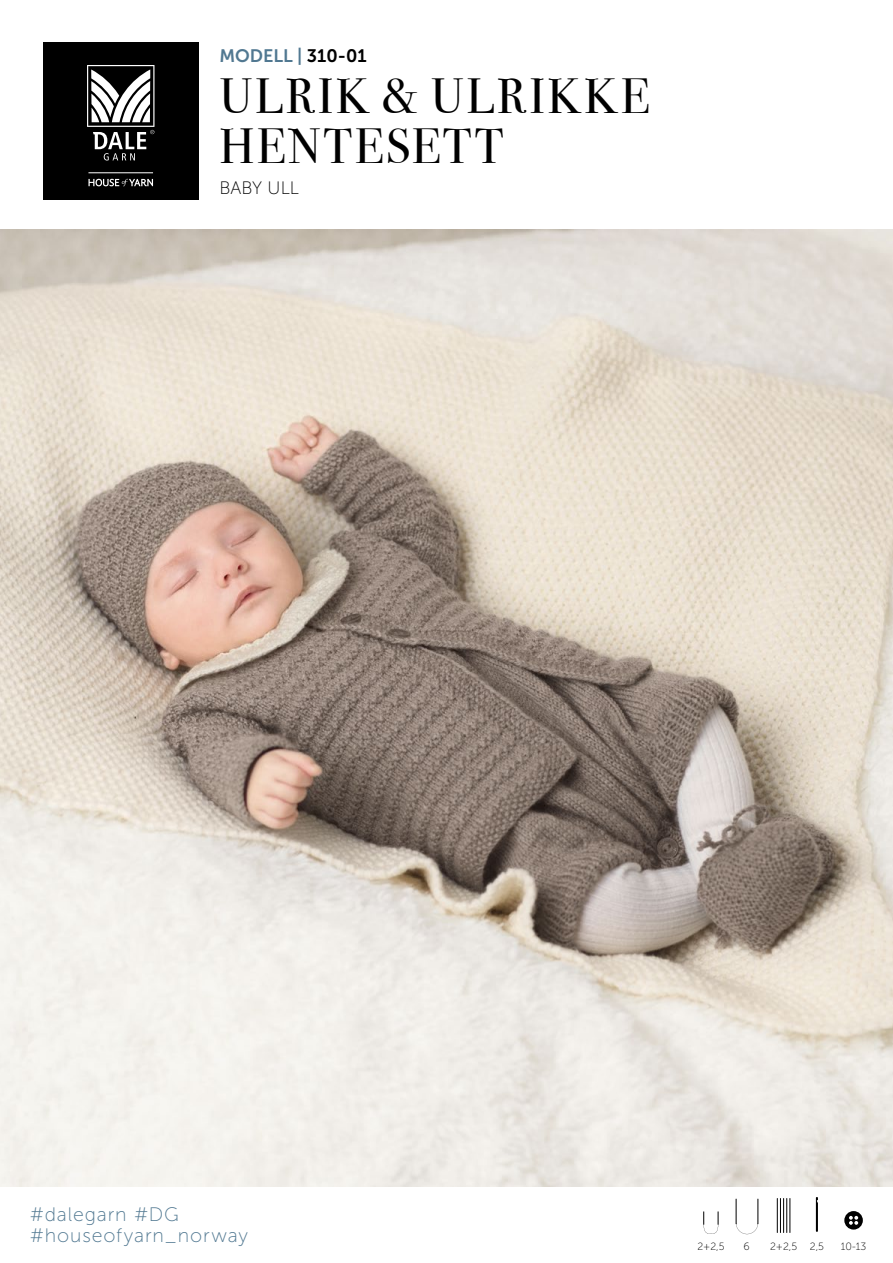
<style>
.page{position:relative;width:893px;height:1263px;background:#fff}
.page>*{position:absolute;margin:0;border:0;box-sizing:border-box;transform-origin:0 0}
.INNHOLD_-_Midtstilt{font:49.2px "Bodoni Svty Two ITCTT";letter-spacing:.06em;color:#000}
.t1{font:19.5px "Museo Sans 100";letter-spacing:.045em;color:#517891}
.t2{font:18px "Museo Sans 700";color:#517891}
.INNHOLD_-_Midtstilt-2{font:18px "Museo Sans 100";color:#000}
.t3{font:10.5px "Museo Sans 100";color:#000}
.s1{color:#000}
</style>
<div class="page">
<img style="left:0;top:230px;width:893px;height:956px">
<div style="left:43px;top:43px;width:156px;height:157px;background:#000"></div>
<hr style="left:88px;top:173px;width:65px;height:1px;background:#fff">
<svg style="left:88px;top:179px;width:65px;height:7px"></svg>
<svg style="left:87px;top:65px;width:67px;height:96px"></svg>
<svg style="left:703px;top:1211px;width:16px;height:23px"></svg>
<hr style="left:777px;top:1198px;width:1px;height:35px;background:#000">
<hr style="left:780px;top:1198px;width:1px;height:35px;background:#000">
<hr style="left:783px;top:1198px;width:1px;height:35px;background:#000">
<hr style="left:786px;top:1198px;width:1px;height:35px;background:#000">
<hr style="left:789px;top:1198px;width:1px;height:35px;background:#000">
<div style="left:844px;top:1211px;width:19px;height:18px;background:#000;border-radius:50%"></div>
<svg style="left:849px;top:1216px;width:9px;height:9px"></svg>
<svg style="left:816px;top:1197px;width:2px;height:35px"></svg>
<svg style="left:736px;top:1199px;width:22px;height:35px"></svg>
<p class="t2" style="left:219px;top:45px;width:149px">MODELL | <span class="s1">310-01</span></p>
<p class="INNHOLD_-_Midtstilt" style="left:219px;top:56px;width:431px">ULRIK &amp; ULRIKKE</p>
<p class="INNHOLD_-_Midtstilt" style="left:219px;top:106px;width:286px">HENTESETT</p>
<p class="INNHOLD_-_Midtstilt-2" style="left:219px;top:178px;width:81px">BABY ULL</p>
<p class="t1" style="left:30px;top:1203px;width:151px">#dalegarn #DG</p>
<p class="t1" style="left:30px;top:1224px;width:219px">#houseofyarn_norway</p>
<p class="t3" style="left:697px;top:1241px;width:29px">2+2,5</p>
<p class="t3" style="left:743px;top:1241px;width:8px">6</p>
<p class="t3" style="left:770px;top:1241px;width:29px">2+2,5</p>
<p class="t3" style="left:810px;top:1241px;width:16px">2,5</p>
<p class="t3" style="left:841px;top:1241px;width:27px">10-13</p>
</div>
